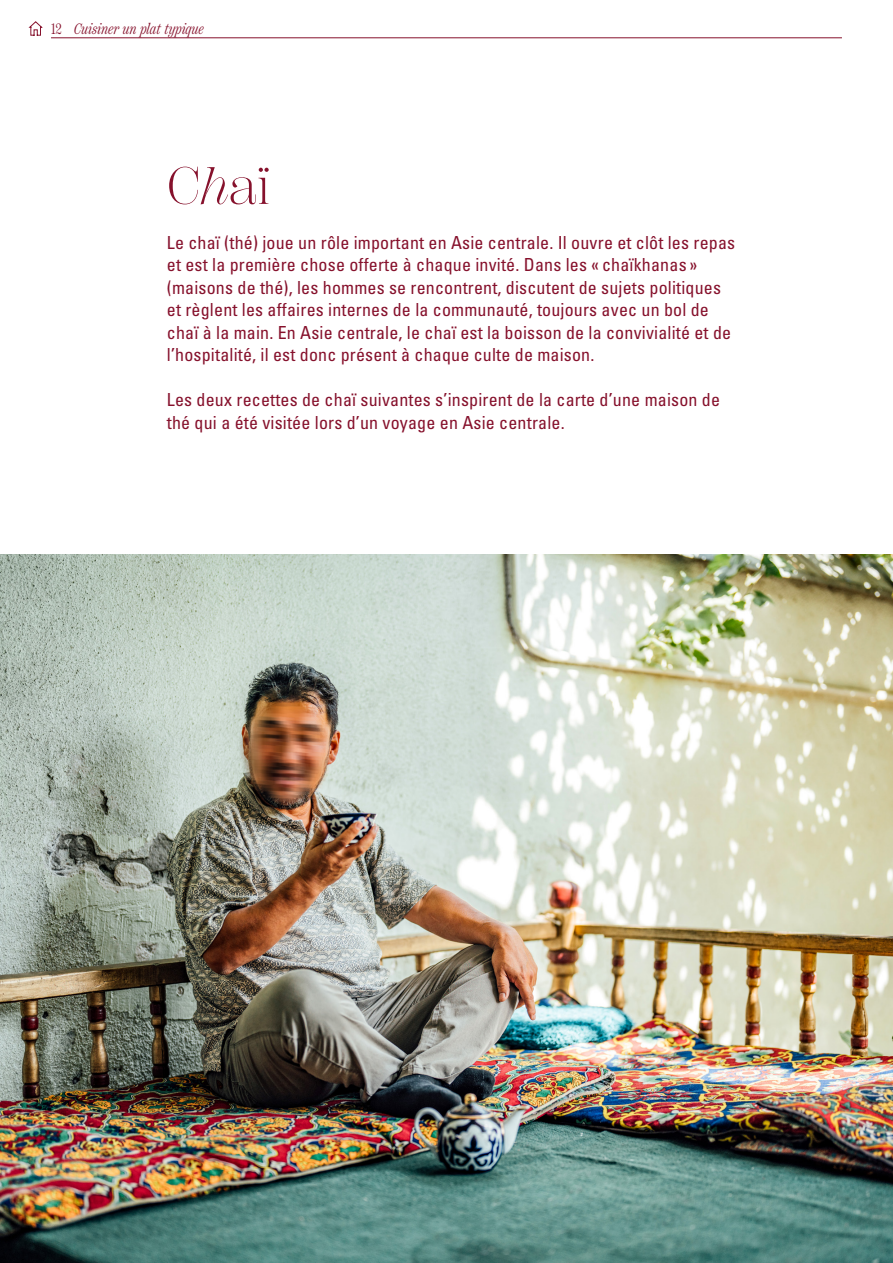
<style>
.page{position:relative;width:893px;height:1263px;background:#fff}
.page>*{position:absolute;margin:0;border:0;box-sizing:border-box;transform-origin:0 0}
.Headlines{font:300 52.5px "Scotch Display";color:#86112c}
.Einleitung{font:condensed 18px/22.5px "Univers LT Std";letter-spacing:.01em;color:#86112c}
.t1{font:italic 300 15px "Scotch Text Comp";color:#86112c}
.s1{font-style:normal}
.s2{font-style:italic}
</style>
<div class="page">
<hr style="left:51px;top:38px;width:791px;height:1px;background:#86112c">
<svg style="left:28px;top:21px;width:15px;height:15px"></svg>
<img style="left:0;top:554px;width:893px;height:709px">
<p class="t1" style="left:51px;top:20px;width:154px"><span class="s1">12</span> Cuisiner un plat typique</p>
<p class="Headlines" style="left:167px;top:156px;width:105px">C<span class="s2">h</span>aï</p>
<p class="Einleitung" style="left:167px;top:231px;width:570px">Le chaï (thé) joue un rôle important en Asie centrale. Il ouvre et clôt les repas et est la première chose offerte à chaque invité. Dans les « chaïkhanas » (maisons de thé), les hommes se rencontrent, discutent de sujets politiques et règlent les affaires internes de la communauté, toujours avec un bol de chaï à la main. En Asie centrale, le chaï est la boisson de la convivialité et de l’hospitalité, il est donc présent à chaque culte de maison.</p>
<p class="Einleitung" style="left:167px;top:388px;width:555px">Les deux recettes de chaï suivantes s’inspirent de la carte d’une maison de thé qui a été visitée lors d’un voyage en Asie centrale.</p>
</div>
